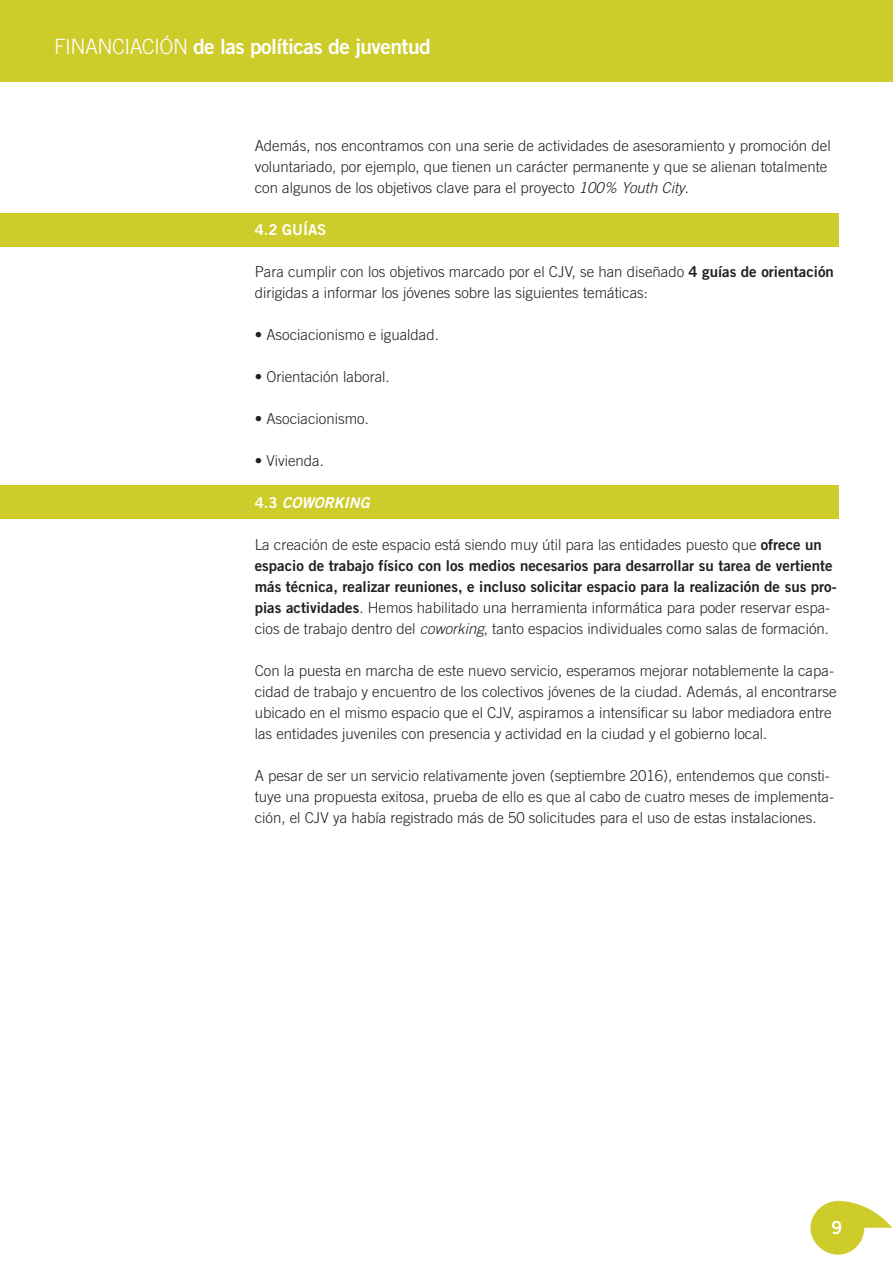
<style>
.page{position:relative;width:893px;height:1263px;background:#fff}
.page>*{position:absolute;margin:0;border:0;box-sizing:border-box;transform-origin:0 0}
.t1{font:21px "Trade Gothic Bold Two";letter-spacing:-.025em;color:#fff}
.t2{font:18px "Trade Gothic Bold Two";color:#fff}
.t3{font:300 15px/21px "Trade Gothic";color:#231f20}
.t4{font:15px/21px "Trade Gothic Bold Two";color:#231f20}
.t5{font:italic 15px "Trade Gothic Bold Two";color:#fff}
.t6{font:15px "Trade Gothic Bold Two";color:#fff}
.s1{font-family:"Trade Gothic";font-weight:300}
.s2{font-style:italic}
.s3{font-family:"Trade Gothic Bold Two";font-weight:400}
.s4{font-style:normal}
</style>
<div class="page">
<div style="left:0;top:485px;width:839px;height:33px;background:#cdcc2a"></div>
<div style="left:0;top:213px;width:839px;height:33px;background:#cdcc2a"></div>
<div style="left:0;top:0;width:893px;height:81px;background:#cdcc2a"></div>
<svg style="left:810px;top:1200px;width:82px;height:55px"></svg>
<h1 class="t1" style="left:54px;top:33px;width:378px"><span class="s1">FINANCIACIÓN</span> de las políticas de juventud</h1>
<p class="t3" style="left:255px;top:135px;width:577px">Además, nos encontramos con una serie de actividades de asesoramiento y promoción del voluntariado, por ejemplo, que tienen un carácter permanente y que se alienan totalmente con algunos de los objetivos clave para el proyecto <span class="s2">100% Youth City</span>.</p>
<p class="t6" style="left:255px;top:220px;width:73px">4.2 GUÍAS</p>
<p class="t3" style="left:255px;top:261px;width:581px">Para cumplir con los objetivos marcado por el CJV, se han diseñado <span class="s3">4 guías de orientación </span>dirigidas a informar los jóvenes sobre las siguientes temáticas:</p>
<p class="t3" style="left:255px;top:324px;width:186px">• Asociacionismo e igualdad.</p>
<p class="t3" style="left:255px;top:366px;width:137px">• Orientación laboral.</p>
<p class="t3" style="left:255px;top:408px;width:116px">• Asociacionismo.</p>
<p class="t3" style="left:255px;top:450px;width:71px">• Vivienda.</p>
<p class="t5" style="left:255px;top:493px;width:116px"><span class="s4">4.3</span> COWORKING</p>
<p class="t3" style="left:255px;top:534px;width:569px">La creación de este espacio está siendo muy útil para las entidades puesto que <span class="s3">ofrece un</span></p>
<p class="t4" style="left:255px;top:555px;width:583px">espacio de trabajo físico con los medios necesarios para desarrollar su tarea de vertiente más técnica, realizar reuniones, e incluso solicitar espacio para la realización de sus pro-</p>
<p class="t3" style="left:255px;top:597px;width:577px"><span class="s3">pias actividades</span>. Hemos habilitado una herramienta informática para poder reservar espa&shy;cios de trabajo dentro del <span class="s2">coworking</span>, tanto espacios individuales como salas de formación.</p>
<p class="t3" style="left:255px;top:660px;width:583px">Con la puesta en marcha de este nuevo servicio, esperamos mejorar notablemente la capa&shy;cidad de trabajo y encuentro de los colectivos jóvenes de la ciudad. Además, al encontrarse ubicado en el mismo espacio que el CJV, aspiramos a intensificar su labor mediadora entre las entidades juveniles con presencia y actividad en la ciudad y el gobierno local.</p>
<p class="t3" style="left:255px;top:765px;width:581px">A pesar de ser un servicio relativamente joven (septiembre 2016), entendemos que consti&shy;tuye una propuesta exitosa, prueba de ello es que al cabo de cuatro meses de implementa&shy;ción, el CJV ya había registrado más de 50 solicitudes para el uso de estas instalaciones.</p>
<p class="t2" style="left:832px;top:1216px;width:12px">9</p>
</div>
